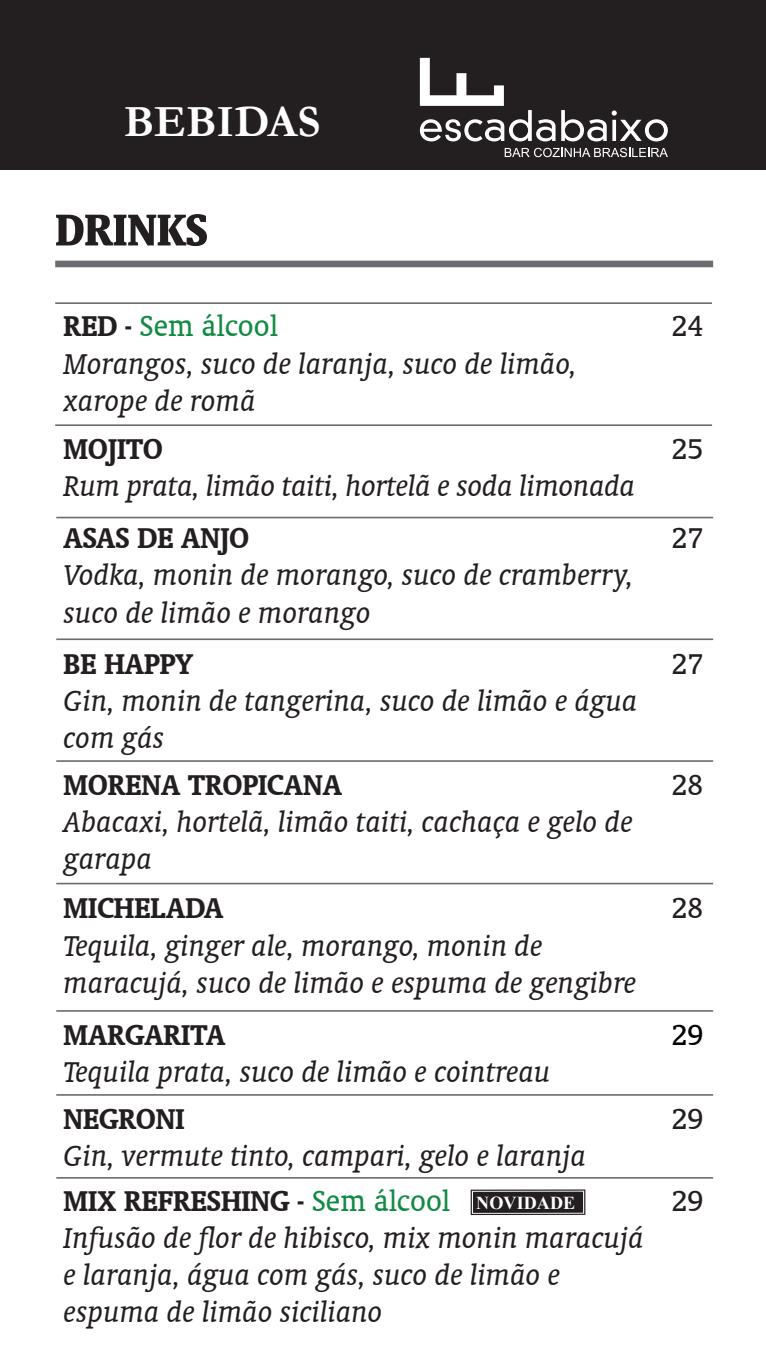
<style>
.page{position:relative;width:766px;height:1361px;background:#fff}
.page>*{position:absolute;margin:0;border:0;box-sizing:border-box;transform-origin:0 0}
.t1{font:700 condensed 50.85px "Oranda BT";color:#231f20}
.t2{font:700 45px "Garamond";color:#fff}
.t3{font:italic 32.4px/37.2px "Oranda BT";color:#231f20}
.t4{font:700 32.4px "Oranda BT";color:#231f20}
.t5{font:32.4px "Oranda BT";color:#231f20}
.t6{font:32.4px "Oranda BT";color:#128b44}
.t7{font:32.4px "Oranda BT";color:#000}
.t8{font:700 18.15px "Times New Roman";letter-spacing:-.005em;color:#fff}
.s1{font-weight:700;color:#231f20}
.s2{font-weight:400;color:#128b44}
</style>
<div class="page">
<div style="left:0;top:0;width:765px;height:170px;background:#231f20"></div>
<svg style="left:561px;top:110px;width:106px;height:31px"></svg>
<svg style="left:420px;top:58px;width:135px;height:83px"></svg>
<svg style="left:504px;top:148px;width:163px;height:9px"></svg>
<div style="left:55px;top:261px;width:658px;height:6px;background:#6c6d70"></div>
<hr style="left:55px;top:302px;width:656px;height:2px;background:#6c6d70">
<hr style="left:55px;top:424px;width:656px;height:2px;background:#6c6d70">
<hr style="left:56px;top:517px;width:657px;height:1px;background:#6c6d70">
<hr style="left:56px;top:638px;width:657px;height:2px;background:#6c6d70">
<hr style="left:56px;top:760px;width:657px;height:2px;background:#6c6d70">
<hr style="left:56px;top:1010px;width:657px;height:1px;background:#6c6d70">
<hr style="left:56px;top:1094px;width:657px;height:1px;background:#6c6d70">
<hr style="left:56px;top:1177px;width:657px;height:1px;background:#6c6d70">
<hr style="left:56px;top:883px;width:657px;height:1px;background:#6c6d70">
<svg style="left:470px;top:1189px;width:115px;height:26px;background:#3c3839"></svg>
<h2 class="t2" style="left:124px;top:95px;width:198px">BEBIDAS</h2>
<p class="t1" style="left:55px;top:199px;width:154px">DRINKS</p>
<p class="t6" style="left:64px;top:308px;width:216px"><span class="s1">RED -</span> Sem álcool</p>
<p class="t3" style="left:64px;top:345px;width:514px">Morangos, suco de laranja, suco de limão, xarope de romã</p>
<p class="t4" style="left:64px;top:429px;width:101px">MOJITO</p>
<p class="t3" style="left:64px;top:467px;width:573px">Rum prata, limão taiti, hortelã e soda limonada</p>
<p class="t4" style="left:64px;top:519px;width:187px">ASAS DE ANJO</p>
<p class="t3" style="left:64px;top:556px;width:571px">Vodka, monin de morango, suco de cramberry, suco de limão e morango</p>
<p class="t4" style="left:64px;top:644px;width:131px">BE HAPPY</p>
<p class="t3" style="left:64px;top:682px;width:575px">Gin, monin de tangerina, suco de limão e água com gás</p>
<p class="t4" style="left:64px;top:765px;width:280px">MORENA TROPICANA</p>
<p class="t3" style="left:64px;top:803px;width:570px">Abacaxi, hortelã, limão taiti, cachaça e gelo de garapa</p>
<p class="t4" style="left:64px;top:889px;width:161px">MICHELADA</p>
<p class="t3" style="left:64px;top:926px;width:574px">Tequila, ginger ale, morango, monin de maracujá, suco de limão e espuma de gengibre</p>
<p class="t4" style="left:64px;top:1015px;width:163px">MARGARITA</p>
<p class="t3" style="left:64px;top:1053px;width:488px">Tequila prata, suco de limão e cointreau</p>
<p class="t4" style="left:64px;top:1099px;width:122px">NEGRONI</p>
<p class="t3" style="left:64px;top:1137px;width:524px">Gin, vermute tinto, campari, gelo e laranja</p>
<p class="t5" style="left:671px;top:308px;width:33px">24</p>
<p class="t5" style="left:671px;top:430px;width:33px">25</p>
<p class="t5" style="left:671px;top:519px;width:33px">27</p>
<p class="t5" style="left:671px;top:645px;width:33px">27</p>
<p class="t5" style="left:671px;top:766px;width:33px">28</p>
<p class="t5" style="left:671px;top:889px;width:33px">28</p>
<p class="t7" style="left:671px;top:1016px;width:33px">29</p>
<p class="t5" style="left:671px;top:1100px;width:33px">29</p>
<p class="t4" style="left:64px;top:1181px;width:388px">MIX REFRESHING - <span class="s2">Sem álcool</span></p>
<p class="t3" style="left:64px;top:1219px;width:581px">Infusão de flor de hibisco, mix monin maracujá e laranja, água com gás, suco de limão e espuma de limão siciliano</p>
<p class="t8" style="left:476px;top:1190px;width:101px">NOVIDADE</p>
<p class="t5" style="left:671px;top:1182px;width:33px">29</p>
</div>
